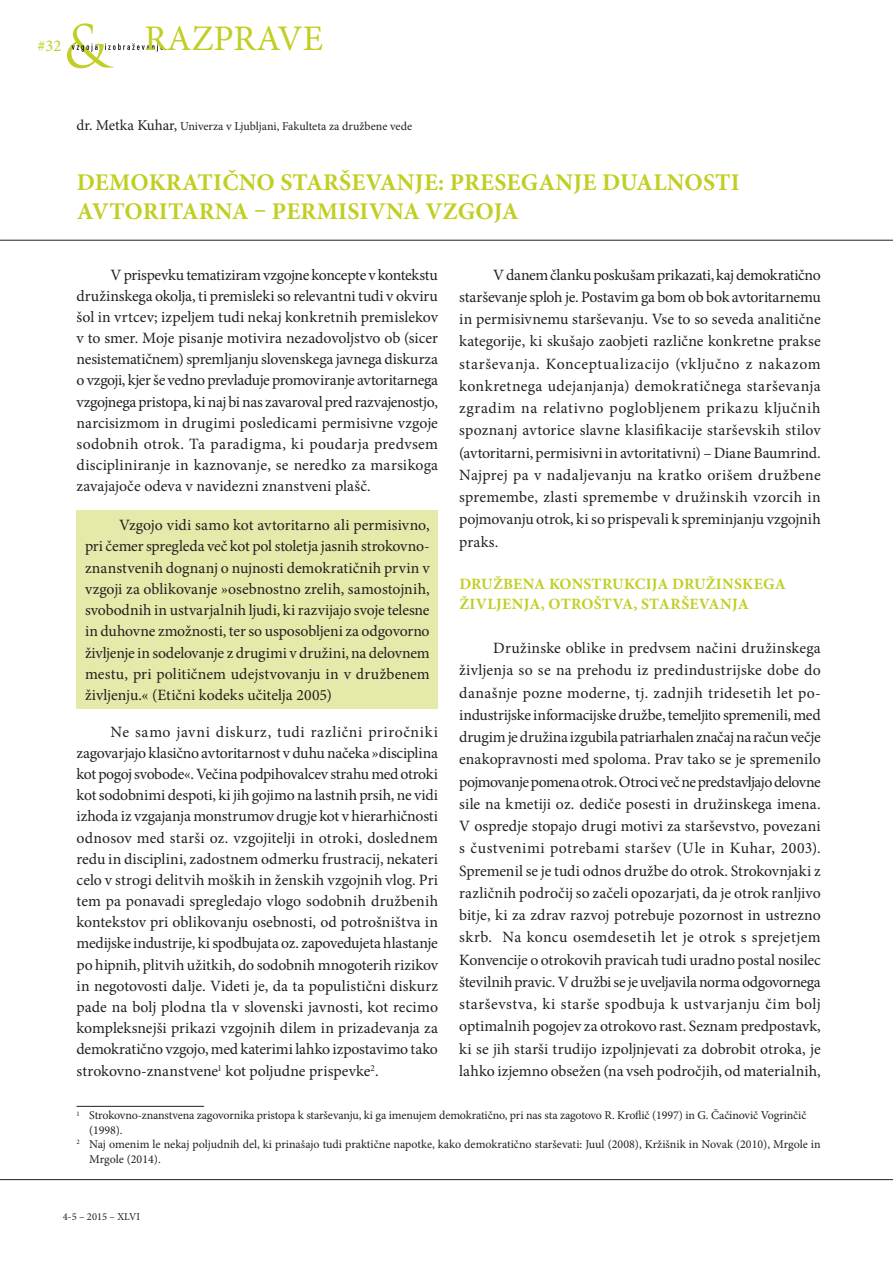
<style>
.page{position:relative;width:893px;height:1263px;background:#fff}
.page>*{position:absolute;margin:0;border:0;box-sizing:border-box;transform-origin:0 0}
.t1{font:36px "Minion Pro";color:#c1ce23}
.Naslov_clanka{font:700 24px/28.8px "Minion Pro";letter-spacing:.01em;color:#c1ce23}
.t2{font:16.5px "Minion Pro";color:#c1ce23}
.Tekst{font:15.75px/22.2px "Minion Pro";color:#231f20;text-align:justify}
.Podnaslov{font:700 15.75px/20px "Minion Pro";letter-spacing:.01em;color:#c1ce23}
.Opomba_avtomatska{font:12px/14.4px "Minion Pro";color:#231f20}
.Opomba_avtomatska_sC{font:12px/14.4px "Minion Pro";letter-spacing:-.01em;color:#231f20}
.Avtor{font:12px "Minion Pro";color:#231f20}
.t3{font:10.5px "Minion Pro";color:#231f20}
.s1{font-size:15px}
</style>
<div class="page">
<hr style="left:0;top:1179px;width:893px;height:1px;background:#231f20">
<svg style="left:67px;top:23px;width:96px;height:45px"></svg>
<div style="left:77px;top:510px;width:361px;height:199px;background:#e5e9a9"></div>
<hr style="left:0;top:240px;width:893px;height:1px;background:#231f20">
<hr style="left:77px;top:1106px;width:127px;height:1px;background:#231f20">
<p class="t2" style="left:38px;top:35px;width:25px">#32</p>
<p class="t1" style="left:144px;top:14px;width:180px">RAZPRAVE</p>
<p class="Avtor" style="left:77px;top:118px;width:337px"><span class="s1">dr. Metka Kuhar,</span> Univerza v Ljubljani, Fakulteta za družbene vede</p>
<p class="Naslov_clanka" style="left:77px;top:168px;width:665px">DEMOKRATIČNO STARŠEVANJE: PRESEGANJE DUALNOSTI<br>AVTORITARNA – PERMISIVNA VZGOJA</p>
<p class="Tekst" style="left:77px;top:264px;width:363px;line-height:21.1px;text-indent:34px">V prispevku tematiziram vzgojne koncepte v kontekstu družinskega okolja, ti premisleki so relevantni tudi v okviru šol in vrtcev; izpeljem tudi nekaj konkretnih premislekov v to smer. Moje pisanje motivira nezadovoljstvo ob (sicer nesistematičnem) spremljanju slovenskega javnega diskurza o vzgoji, kjer še vedno prevladuje promoviranje avtoritarnega vzgojnega pristopa, ki naj bi nas zavaroval pred razvajenostjo, narcisizmom in drugimi posledicami permisivne vzgoje sodobnih otrok. Ta paradigma, ki poudarja predvsem discipliniranje in kaznovanje, se neredko za marsikoga zavajajoče odeva v navidezni znanstveni plašč.</p>
<p class="Tekst" style="left:85px;top:514px;width:346px;line-height:21.3px;text-indent:34px">Vzgojo vidi samo kot avtoritarno ali permisivno, pri čemer spregleda več kot pol stoletja jasnih strokovno&shy;znanstvenih dognanj o nujnosti demokratičnih prvin v vzgoji za oblikovanje »osebnostno zrelih, samostojnih, svobodnih in ustvarjalnih ljudi, ki razvijajo svoje telesne in duhovne zmožnosti, ter so usposobljeni za odgovorno življenje in sodelovanje z drugimi v družini, na delovnem mestu, pri političnem udejstvovanju in v družbenem življenju.« (Etični kodeks učitelja 2005)</p>
<p class="Tekst" style="left:77px;top:721px;width:363px;line-height:21.1px;text-indent:34px">Ne samo javni diskurz, tudi različni priročniki zagovarjajo klasično avtoritarnost v duhu načeka »disciplina kot pogoj svobode«. Večina podpihovalcev strahu med otroki kot sodobnimi despoti, ki jih gojimo na lastnih prsih, ne vidi izhoda iz vzgajanja monstrumov drugje kot v hierarhičnosti odnosov med starši oz. vzgojitelji in otroki, doslednem redu in disciplini, zadostnem odmerku frustracij, nekateri celo v strogi delitvih moških in ženskih vzgojnih vlog. Pri tem pa ponavadi spregledajo vlogo sodobnih družbenih kontekstov pri oblikovanju osebnosti, od potrošništva in medijske industrije, ki spodbujata oz. zapovedujeta hlastanje po hipnih, plitvih užitkih, do sodobnih mnogoterih rizikov in negotovosti dalje. Videti je, da ta populistični diskurz pade na bolj plodna tla v slovenski javnosti, kot recimo kompleksnejši prikazi vzgojnih dilem in prizadevanja za demokratično vzgojo, med katerimi lahko izpostavimo tako strokovno-znanstvene<sup>1</sup> kot poljudne prispevke<sup>2</sup>.</p>
<p class="Tekst" style="left:459px;top:264px;width:363px;text-indent:34px">V danem članku poskušam prikazati, kaj demokratično starševanje sploh je. Postavim ga bom ob bok avtoritarnemu in permisivnemu starševanju. Vse to so seveda analitične kategorije, ki skušajo zaobjeti različne konkretne prakse starševanja. Konceptualizacijo (vključno z nakazom konkretnega udejanjanja) demokratičnega starševanja zgradim na relativno poglobljenem prikazu ključnih spoznanj avtorice slavne klasifikacije starševskih stilov (avtoritarni, permisivni in avtoritativni) – Diane Baumrind.<br>Najprej pa v nadaljevanju na kratko orišem družbene spremembe, zlasti spremembe v družinskih vzorcih in pojmovanju otrok, ki so prispevali k spreminjanju vzgojnih praks.</p>
<p class="Podnaslov" style="left:459px;top:573px;width:328px">DRUŽBENA KONSTRUKCIJA DRUŽINSKEGA<br>ŽIVLJENJA, OTROŠTVA, STARŠEVANJA</p>
<p class="Tekst" style="left:459px;top:637px;width:363px;text-indent:34px">Družinske oblike in predvsem načini družinskega življenja so se na prehodu iz predindustrijske dobe do današnje pozne moderne, tj. zadnjih tridesetih let po&shy;industrijske informacijske družbe, temeljito spremenili, med drugim je družina izgubila patriarhalen značaj na račun večje enakopravnosti med spoloma. Prav tako se je spremenilo pojmovanje pomena otrok. Otroci več ne predstavljajo delovne sile na kmetiji oz. dediče posesti in družinskega imena.<br>V ospredje stopajo drugi motivi za starševstvo, povezani s čustvenimi potrebami staršev (Ule in Kuhar, 2003).<br>Spremenil se je tudi odnos družbe do otrok. Strokovnjaki z različnih področij so začeli opozarjati, da je otrok ranljivo bitje, ki za zdrav razvoj potrebuje pozornost in ustrezno skrb. Na koncu osemdesetih let je otrok s sprejetjem Konvencije o otrokovih pravicah tudi uradno postal nosilec številnih pravic. V družbi se je uveljavila norma odgovornega starševstva, ki starše spodbuja k ustvarjanju čim bolj optimalnih pogojev za otrokovo rast. Seznam predpostavk, ki se jih starši trudijo izpoljnjevati za dobrobit otroka, je lahko izjemno obsežen (na vseh področjih, od materialnih,</p>
<p class="Opomba_avtomatska_sC" style="left:89px;top:1108px;width:719px;text-indent:-13px"><sup>1</sup> Strokovno-znanstvena zagovornika pristopa k starševanju, ki ga imenujem demokratično, pri nas sta zagotovo R. Kroflič (1997) in G. Čačinovič Vogrinčič (1998).</p>
<p class="Opomba_avtomatska" style="left:89px;top:1137px;width:733px;text-indent:-13px"><sup>2</sup> Naj omenim le nekaj poljudnih del, ki prinašajo tudi praktične napotke, kako demokratično starševati: Juul (2008), Kržišnik in Novak (2010), Mrgole in<br>Mrgole (2014).</p>
<p class="t3" style="left:63px;top:1210px;width:79px">4-5 – 2015 – XLVI</p>
</div>
